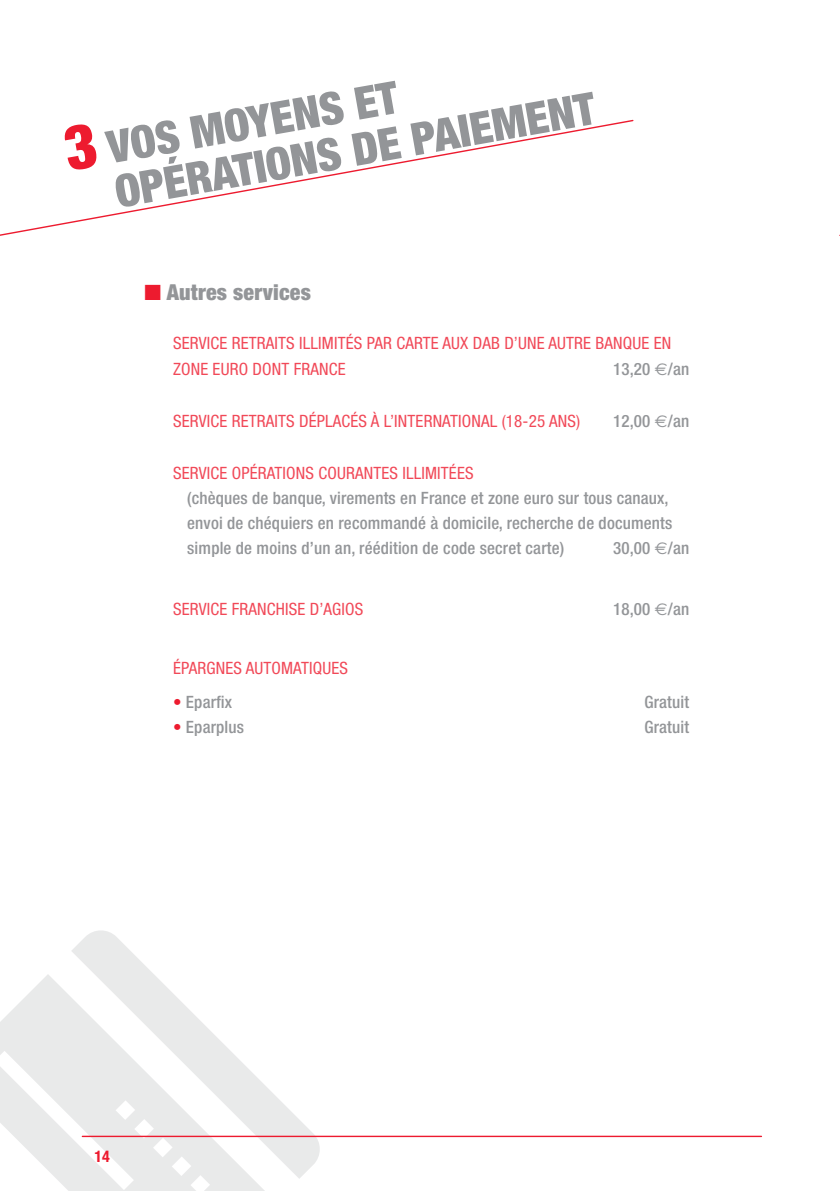
<style>
.page{position:relative;width:840px;height:1191px;background:#fff}
.page>*{position:absolute;margin:0;border:0;box-sizing:border-box;transform-origin:0 0}
.t1{font:900 condensed 45px/45px "Helvetica Neue LT Std";color:#939598}
.t2{font:900 condensed 22px "Helvetica Neue LT Std";letter-spacing:.01em;color:#939598}
.t3{font:500 condensed 17px/25px "Helvetica Neue LT Std";letter-spacing:.01em;color:#939598}
.t4{font:condensed 17px/26px "Helvetica Neue LT Std";letter-spacing:.01em;color:#f14958}
.t5{font:700 condensed 16px "Helvetica Neue LT Std";color:#ed1b2f}
.s1{font-size:62px;color:#ed1b2f}
.s2{color:#ed1b2f}
.s3{font-family:"Euro Sans";font-weight:400;font-stretch:normal}
</style>
<div class="page">
<svg style="left:72px;top:930px;width:250px;height:248px"></svg>
<svg style="left:0;top:974px;width:276px;height:217px;fill:#e9eaea"></svg>
<hr style="left:82px;top:1135px;width:679px;height:2px;background:#ed1b2f">
<svg style="left:0;top:119px;width:634px;height:117px"></svg>
<h1 class="t1" style="left:103px;top:125px;width:488px;text-indent:-42px;rotate:-10deg"><span class="s1">3</span> VOS MOYENS ET<br>OPÉRATIONS DE PAIEMENT</h1>
<p class="t2" style="left:144px;top:279px;width:168px"><span class="s2">■</span> Autres services</p>
<p class="t4" style="left:173px;top:330px;width:499px">SERVICE RETRAITS ILLIMITÉS PAR CARTE AUX DAB D’UNE AUTRE BANQUE EN<br>ZONE EURO DONT FRANCE</p>
<p class="t3" style="left:612px;top:356px;width:78px">13,20 <span class="s3">€</span>/an</p>
<p class="t4" style="left:173px;top:408px;width:153px">SERVICE RETRAITS DÉPLAC</p>
<p class="t4" style="left:350px;top:408px;width:231px">ÉS À L’INTERNATIONAL (18-25 ANS)</p>
<p class="t3" style="left:612px;top:408px;width:78px">12,00 <span class="s3">€</span>/an</p>
<p class="t4" style="left:173px;top:460px;width:300px">SERVICE OPÉRATIONS COURANTES ILLIMITÉES</p>
<p class="t3" style="left:187px;top:485px;width:486px">(chèques de banque, virements en France et zone euro sur tous canaux, envoi de chéquiers en recommandé à domicile, recherche de documents simple de moins d’un an, réédition de code secret carte)</p>
<p class="t3" style="left:612px;top:535px;width:78px">30,00 <span class="s3">€</span>/an</p>
<p class="t4" style="left:173px;top:595px;width:182px">SERVICE FRANCHISE D’AGIOS</p>
<p class="t3" style="left:612px;top:596px;width:78px">18,00 <span class="s3">€</span>/an</p>
<p class="t4" style="left:173px;top:655px;width:83px">ÉPARGNES AUTOMAT</p>
<p class="t4" style="left:309px;top:655px;width:39px">IQUES</p>
<p class="t3" style="left:173px;top:689px;width:61px"><span class="s2">•</span> Eparfix</p>
<p class="t3" style="left:644px;top:689px;width:46px">Gratuit</p>
<p class="t3" style="left:173px;top:714px;width:73px"><span class="s2">•</span> Eparplus</p>
<p class="t3" style="left:644px;top:714px;width:46px">Gratuit</p>
<p class="t5" style="left:94px;top:1147px;width:17px">14</p>
</div>
